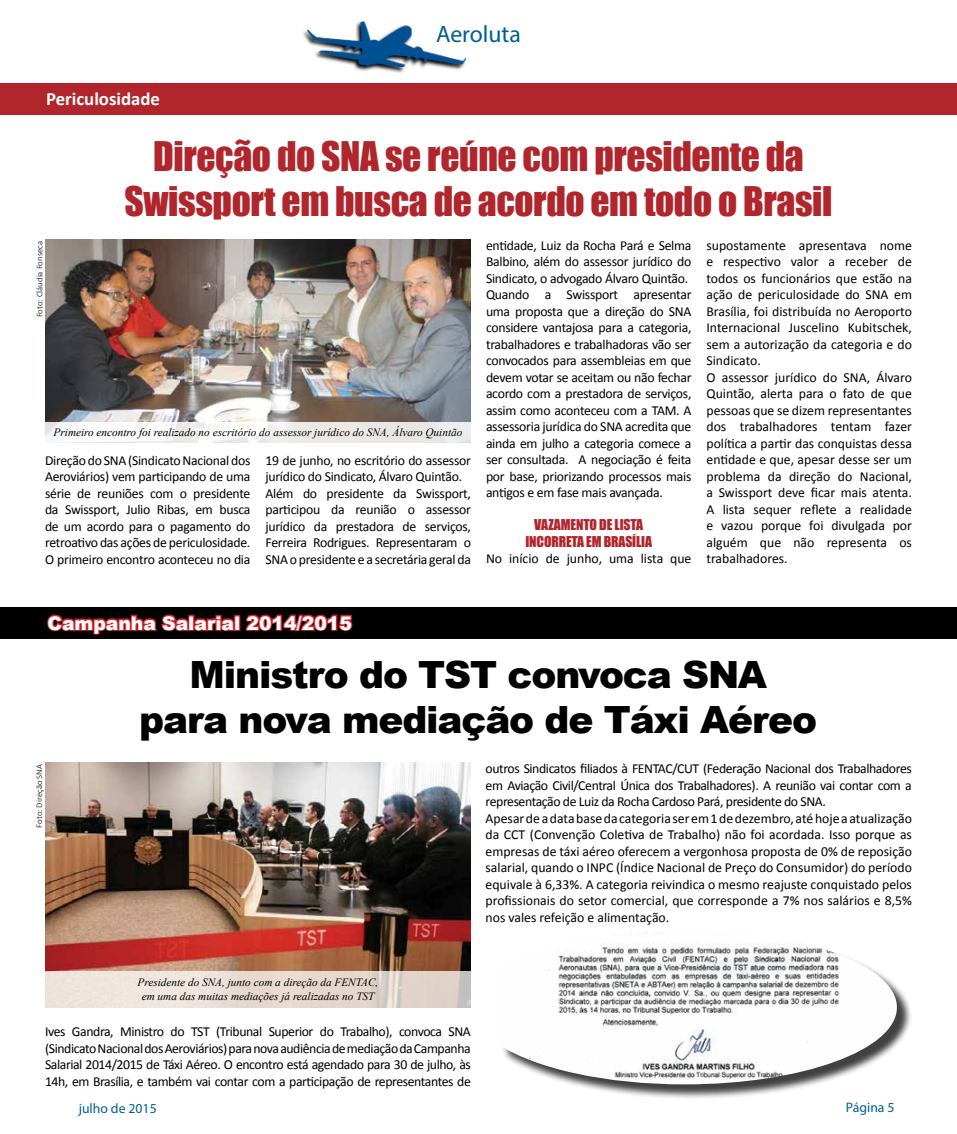
<style>
.page{position:relative;width:957px;height:1134px;background:#fff}
.page>*{position:absolute;margin:0;border:0;box-sizing:border-box;transform-origin:0 0}
.t1{font:37.5px/45px "Impact";letter-spacing:-.01em;color:#b1262c;text-align:center}
.t2{font:900 37.5px/45px "Arial";letter-spacing:-.03em;color:#000;text-align:center}
.t3{font:23.75px "Myriad Pro";color:#006091}
.t4{font:900 18.75px "Arial";color:#fff}
.t5{font:700 18.75px "Calibri";color:#fff}
.t6{font:13.75px/16.5px "Calibri";letter-spacing:-.02em;color:#000;text-align:justify}
.t7{font:13.75px/16.5px "Calibri";color:#000}
.t8{font:13.75px/16.5px "Impact";letter-spacing:-.01em;color:#b1262c;text-align:center}
.t9{font:13.75px "Myriad Pro";color:#006091}
.t10{font:italic 11.25px/13.5px "Times New Roman";color:#000;text-align:center}
.t11{font:300 8.75px "Calibri";color:#000}
</style>
<div class="page">
<svg style="left:303px;top:30px;width:163px;height:43px"></svg>
<img style="left:307px;top:21px;width:158px;height:46px">
<div style="left:0;top:607px;width:957px;height:32px;background:#000"></div>
<svg style="left:47px;top:614px;width:190px;height:21px"></svg>
<div style="left:234px;top:615px;width:6px;height:16px;border:2px solid #d2232a"></div>
<svg style="left:245px;top:614px;width:108px;height:17px"></svg>
<div style="left:0;top:84px;width:957px;height:31px;background:#b1262c"></div>
<img style="left:45px;top:239px;width:426px;height:183px">
<svg style="left:45px;top:422px;width:426px;height:21px"></svg>
<img style="left:45px;top:763px;width:426px;height:208px">
<svg style="left:45px;top:971px;width:426px;height:36px;background:#e7dbd3"></svg>
<div style="left:502px;top:932px;width:410px;height:168px;background:#000;opacity:.75"></div>
<img style="left:502px;top:931px;width:395px;height:153px">
<h2 class="t3" style="left:436px;top:20px;width:86px">Aeroluta</h2>
<h3 class="t5" style="left:46px;top:85px;width:115px">Periculosidade</h3>
<h1 class="t1" style="left:124px;top:133px;width:709px">Direção do SNA se reúne com presidente da<br>Swissport em busca de acordo em todo o Brasil</h1>
<p class="t11" style="left:34px;top:317px;width:78px;rotate:-90deg">Foto: Cláudia Fonseca</p>
<p class="t10" style="left:54px;top:425px;width:410px">Primeiro encontro foi realizado no escritório do assessor jurídico do SNA, Álvaro Quintão</p>
<p class="t6" style="left:45px;top:451px;width:207px">Direção do SNA (Sindicato Nacional dos Aeroviários) vem participando de uma série de reuniões com o presidente da Swissport, Julio Ribas, em busca de um acordo para o pagamento do retroativo das ações de periculosidade.<br>O primeiro encontro aconteceu no dia</p>
<p class="t6" style="left:265px;top:451px;width:207px;text-align:left">19 de junho, no escritório do assessor jurídico do Sindicato, Álvaro Quintão.<br>Além do presidente da Swissport, participou da reunião o assessor jurídico da prestadora de serviços, Ferreira Rodrigues. Representaram o SNA o presidente e a secretária geral da</p>
<p class="t6" style="left:486px;top:236px;width:207px;text-align:left">entidade, Luiz da Rocha Pará e Selma Balbino, além do assessor jurídico do Sindicato, o advogado Álvaro Quintão.<br>Quando a Swissport apresentar uma proposta que a direção do SNA considere vantajosa para a categoria, trabalhadores e trabalhadoras vão ser convocados para assembleias em que devem votar se aceitam ou não fechar acordo com a prestadora de serviços, assim como aconteceu com a TAM. A assessoria jurídica do SNA acredita que ainda em julho a categoria comece a ser consultada. A negociação é feita por base, priorizando processos mais antigos e em fase mais avançada.</p>
<p class="t8" style="left:525px;top:516px;width:128px">VAZAMENTO DE LISTA<br>INCORRETA EM BRASÍLIA</p>
<p class="t7" style="left:486px;top:550px;width:207px">No início de junho, uma lista que</p>
<p class="t7" style="left:706px;top:236px;width:207px">supostamente apresentava nome e respectivo valor a receber de todos os funcionários que estão na ação de periculosidade do SNA em<br>Brasília, foi distribuída no Aeroporto<br>Internacional Juscelino Kubitschek, sem a autorização da categoria e do<br>Sindicato.<br>O assessor jurídico do SNA, Álvaro<br>Quintão, alerta para o fato de que pessoas que se dizem representantes dos trabalhadores tentam fazer política a partir das conquistas dessa entidade e que, apesar desse ser um problema da direção do Nacional, a Swissport deve ficar mais atenta.<br>A lista sequer reflete a realidade e vazou porque foi divulgada por alguém que não representa os trabalhadores.</p>
<h3 class="t4" style="left:48px;top:609px;width:306px">Campanha Salarial 2014/2015</h3>
<p class="t11" style="left:34px;top:828px;width:65px;rotate:-90deg">Foto: Direção SNA</p>
<h1 class="t2" style="left:139px;top:651px;width:679px">Ministro do TST convoca SNA<br>para nova mediação de Táxi Aéreo</h1>
<p class="t7" style="left:485px;top:760px;width:428px">outros Sindicatos filiados à FENTAC/CUT (Federação Nacional dos Trabalhadores em Aviação Civil/Central Única dos Trabalhadores). A reunião vai contar com a representação de Luiz da Rocha Cardoso Pará, presidente do SNA.<br>Apesar de a data base da categoria ser em 1 de dezembro, até hoje a atualização da CCT (Convenção Coletiva de Trabalho) não foi acordada. Isso porque as empresas de táxi aéreo oferecem a vergonhosa proposta de 0% de reposição salarial, quando o INPC (Índice Nacional de Preço do Consumidor) do período equivale à 6,33%. A categoria reivindica o mesmo reajuste conquistado pelos profissionais do setor comercial, que corresponde a 7% nos salários e 8,5% nos vales refeição e alimentação.</p>
<p class="t10" style="left:138px;top:975px;width:242px">Presidente do SNA, junto com a direção da FENTAC, em uma das muitas mediações já realizadas no TST</p>
<p class="t6" style="left:45px;top:1023px;width:427px">Ives Gandra, Ministro do TST (Tribunal Superior do Trabalho), convoca SNA (Sindicato Nacional dos Aeroviários) para nova audiência de mediação da Campanha Salarial 2014/2015 de Táxi Aéreo. O encontro está agendado para 30 de julho, às 14h, em Brasília, e também vai contar com a participação de representantes de</p>
<p class="t9" style="left:79px;top:1100px;width:80px">julho de 2015</p>
<p class="t9" style="left:846px;top:1099px;width:50px">Página 5</p>
</div>
